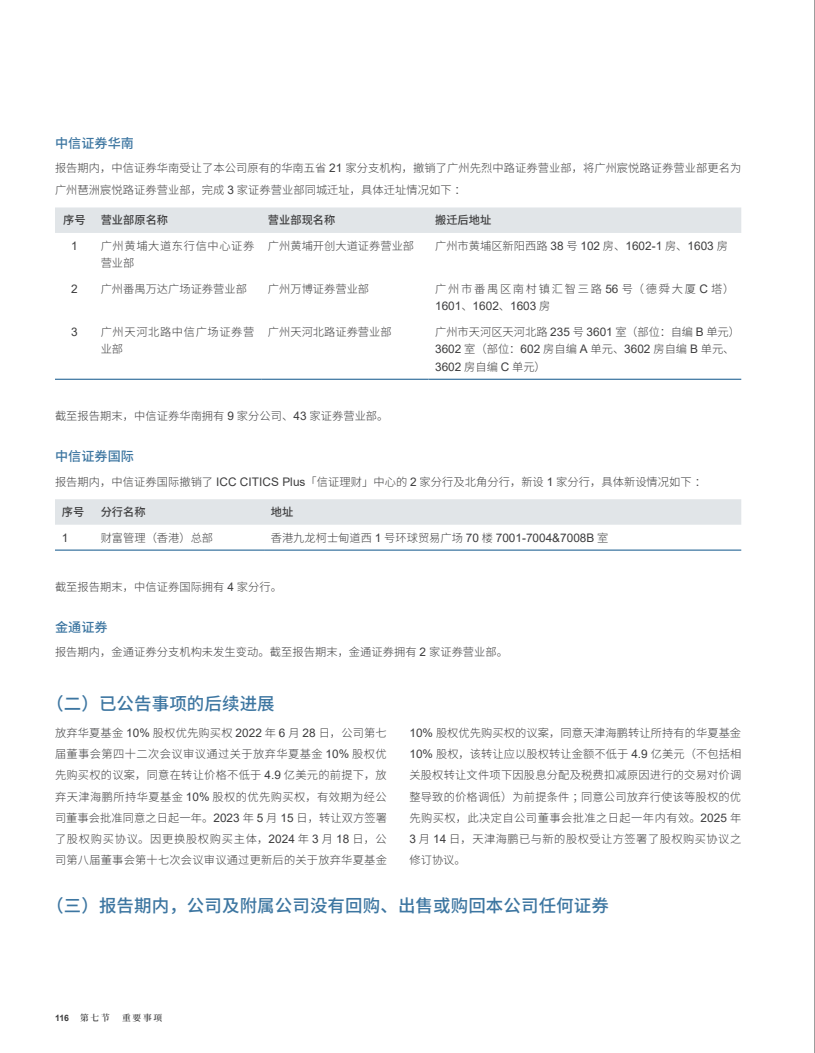
<style>
.page{position:relative;width:815px;height:1053px;background:#fff}
.page>*{position:absolute;margin:0;border:0;box-sizing:border-box;transform-origin:0 0}
.t1{font:500 17.5px "Source Han Sans CN";letter-spacing:.005em;color:#3d76a1}
.t2{font:500 13.12px "Source Han Sans CN";letter-spacing:.005em;color:#3d76a1}
.t3{font:11.75px "Arial";color:#3e3e3f}
.t4{font:300 11.25px/21.2px "Source Han Sans CN";letter-spacing:.005em;color:#3e3e3f}
.t5{font:300 11.25px/17.5px "Source Han Sans CN";letter-spacing:.055em;color:#3e3e3f}
.t6{font:500 11.25px "Source Han Sans CN";color:#3e3e3f}
.t7{font:300 11.25px "Source Han Sans CN";letter-spacing:.155em;color:#3e3e3f}
.t8{font:600 8.75px "Source Han Serif CN";letter-spacing:.2em;color:#3e3e3f}
.s1{font-family:"Arial";font-weight:400;font-size:11.75px}
.s2{font-family:"Source Han Sans CN";font-weight:300;font-size:11.25px}
.s3{font-family:"Arial";font-weight:700}
</style>
<div class="page">
<hr style="left:814px;top:0;width:1px;height:1052px;background:#3e3e3f">
<div style="left:55px;top:207px;width:686px;height:26px;background:#e1e5e8"></div>
<hr style="left:55px;top:378px;width:39px;height:2px;background:#3d76a1">
<hr style="left:94px;top:378px;width:167px;height:2px;background:#3d76a1">
<hr style="left:261px;top:378px;width:167px;height:2px;background:#3d76a1">
<hr style="left:428px;top:378px;width:313px;height:2px;background:#3d76a1">
<div style="left:55px;top:499px;width:686px;height:25px;background:#e1e5e8"></div>
<hr style="left:55px;top:549px;width:39px;height:1px;background:#3d76a1">
<hr style="left:94px;top:549px;width:170px;height:1px;background:#3d76a1">
<hr style="left:264px;top:549px;width:477px;height:1px;background:#3d76a1">
<p class="t2" style="left:55px;top:135px;width:81px">中信证券华南</p>
<p class="t4" style="left:55px;top:158px;width:688px">报告期内，中信证券华南受让了本公司原有的华南五省 <span class="s1">21</span> 家分支机构，撤销了广州先烈中路证券营业部，将广州宸悦路证券营业部更名为广州琶洲宸悦路证券营业部，完成 <span class="s1">3</span> 家证券营业部同城迁址，具体迁址情况如下：</p>
<p class="t6" style="left:63px;top:214px;width:24px">序号</p>
<p class="t6" style="left:101px;top:214px;width:69px">营业部原名称</p>
<p class="t6" style="left:268px;top:214px;width:69px">营业部现名称</p>
<p class="t6" style="left:435px;top:214px;width:58px">搬迁后地址</p>
<p class="t3" style="left:71px;top:238px;width:8px">1</p>
<p class="t5" style="left:101px;top:237px;width:155px">广州黄埔大道东行信中心证券营业部</p>
<p class="t4" style="left:268px;top:235px;width:148px">广州黄埔开创大道证券营业部</p>
<p class="t4" style="left:435px;top:235px;width:294px">广州市黄埔区新阳西路 <span class="s1">38</span> 号 <span class="s1">102</span> 房、<span class="s1">1602-1</span> 房、<span class="s1">1603</span> 房</p>
<p class="t3" style="left:71px;top:280px;width:8px">2</p>
<p class="t4" style="left:101px;top:278px;width:148px">广州番禺万达广场证券营业部</p>
<p class="t4" style="left:268px;top:278px;width:103px">广州万博证券营业部</p>
<p class="t7" style="left:435px;top:282px;width:301px">广州市番禺区南村镇汇智三路 <span class="s1">56</span> 号（德舜大厦 <span class="s1">C</span> 塔）</p>
<p class="t3" style="left:435px;top:298px;width:117px">1601<span class="s2">、</span>1602<span class="s2">、</span>1603 <span class="s2">房</span></p>
<p class="t3" style="left:71px;top:323px;width:8px">3</p>
<p class="t5" style="left:101px;top:323px;width:155px">广州天河北路中信广场证券营业部</p>
<p class="t4" style="left:268px;top:321px;width:125px">广州天河北路证券营业部</p>
<p class="t4" style="left:435px;top:323px;width:307px;line-height:17.5px">广州市天河区天河北路 <span class="s1">235</span> 号 <span class="s1">3601</span> 室（部位：自编 <span class="s1">B</span> 单元）<br><span class="s1">3602</span> 室（部位：<span class="s1">602</span> 房自编 <span class="s1">A</span> 单元、<span class="s1">3602</span> 房自编 <span class="s1">B</span> 单元、<br><span class="s1">3602</span> 房自编 <span class="s1">C</span> 单元）</p>
<p class="t4" style="left:55px;top:405px;width:335px">截至报告期末，中信证券华南拥有 <span class="s1">9</span> 家分公司、<span class="s1">43</span> 家证券营业部。</p>
<p class="t2" style="left:55px;top:448px;width:81px">中信证券国际</p>
<p class="t4" style="left:55px;top:471px;width:652px">报告期内，中信证券国际撤销了 <span class="s1">ICC CITICS Plus</span>「信证理财」中心的 <span class="s1">2</span> 家分行及北角分行，新设 <span class="s1">1</span> 家分行，具体新设情况如下：</p>
<p class="t6" style="left:62px;top:505px;width:24px">序号</p>
<p class="t6" style="left:101px;top:505px;width:46px">分行名称</p>
<p class="t6" style="left:271px;top:505px;width:24px">地址</p>
<p class="t3" style="left:62px;top:529px;width:8px">1</p>
<p class="t4" style="left:101px;top:527px;width:114px">财富管理（香港）总部</p>
<p class="t4" style="left:271px;top:527px;width:339px">香港九龙柯士甸道西 <span class="s1">1</span> 号环球贸易广场 <span class="s1">70</span> 楼 <span class="s1">7001-7004&amp;7008B</span> 室</p>
<p class="t4" style="left:55px;top:576px;width:229px">截至报告期末，中信证券国际拥有 <span class="s1">4</span> 家分行。</p>
<p class="t2" style="left:55px;top:619px;width:54px">金通证券</p>
<p class="t4" style="left:55px;top:641px;width:455px">报告期内，金通证券分支机构未发生变动。截至报告期末，金通证券拥有 <span class="s1">2</span> 家证券营业部。</p>
<h1 class="t1" style="left:46px;top:693px;width:230px">（二）已公告事项的后续进展</h1>
<p class="t4" style="left:55px;top:722px;width:333px;text-align:justify">放弃华夏基金 <span class="s1">10%</span> 股权优先购买权 <span class="s1">2022</span> 年 <span class="s1">6</span> 月 <span class="s1">28</span> 日，公司第七届董事会第四十二次会议审议通过关于放弃华夏基金 <span class="s1">10%</span> 股权优先购买权的议案，同意在转让价格不低于 <span class="s1">4.9</span> 亿美元的前提下，放弃天津海鹏所持华夏基金 <span class="s1">10%</span> 股权的优先购买权，有效期为经公司董事会批准同意之日起一年。<span class="s1">2023</span> 年 <span class="s1">5</span> 月 <span class="s1">15</span> 日，转让双方签署了股权购买协议。因更换股权购买主体，<span class="s1">2024</span> 年 <span class="s1">3</span> 月 <span class="s1">18</span> 日，公司第八届董事会第十七次会议审议通过更新后的关于放弃华夏基金</p>
<p class="t4" style="left:409px;top:722px;width:333px;text-align:justify"><span class="s1">10%</span> 股权优先购买权的议案，同意天津海鹏转让所持有的华夏基金<span class="s1">10%</span> 股权，该转让应以股权转让金额不低于 <span class="s1">4.9</span> 亿美元（不包括相关股权转让文件项下因股息分配及税费扣减原因进行的交易对价调整导致的价格调低）为前提条件；同意公司放弃行使该等股权的优先购买权，此决定自公司董事会批准之日起一年内有效。<span class="s1">2025</span> 年<span class="s1">3</span> 月 <span class="s1">14</span> 日，天津海鹏已与新的股权受让方签署了股权购买协议之修订协议。</p>
<h1 class="t1" style="left:46px;top:896px;width:564px">（三）报告期内，公司及附属公司没有回购、出售或购回本公司任何证券</h1>
<p class="t8" style="left:55px;top:1012px;width:109px"><span class="s3">116</span> 第七节　重要事项</p>
</div>
